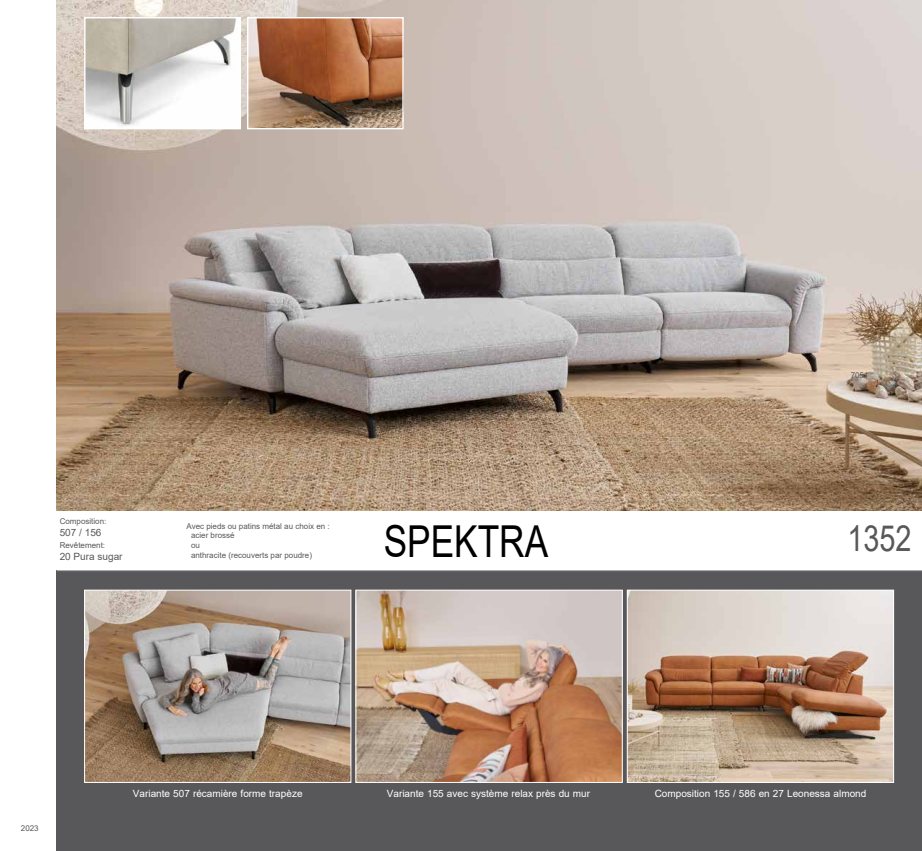
<style>
.page{position:relative;width:922px;height:851px;background:#fff}
.page>*{position:absolute;margin:0;border:0;box-sizing:border-box;transform-origin:0 0}
.t1{font:44px "Arial";color:#000;scale:.8 1}
.t2{font:36px "Arial";color:#58585a;scale:.8 1}
.t3{font:10px "Arial";color:#fff}
.t4{font:10px "Arial";color:#58585a}
.t5{font:8px/9.6px "Arial";color:#58585a}
</style>
<div class="page">
<div style="left:57px;top:570px;width:864px;height:280px;background:#58585a"></div>
<img style="left:57px;top:0;width:864px;height:510px">
<hr style="left:57px;top:570px;width:864px;height:1px;background:#b1b3b4">
<img style="left:628px;top:591px;width:263px;height:189px">
<div style="left:626px;top:589px;width:267px;height:193px;border:1px solid #fff"></div>
<img style="left:357px;top:591px;width:263px;height:189px">
<div style="left:355px;top:589px;width:267px;height:193px;border:1px solid #fff"></div>
<img style="left:86px;top:591px;width:263px;height:189px">
<div style="left:84px;top:589px;width:267px;height:193px;border:1px solid #fff"></div>
<img style="left:86px;top:19px;width:153px;height:108px">
<div style="left:84px;top:17px;width:157px;height:112px;border:1px solid #fff"></div>
<img style="left:249px;top:19px;width:152px;height:108px">
<div style="left:247px;top:17px;width:156px;height:112px;border:1px solid #fff"></div>
<p class="t5" style="left:60px;top:516px;width:48px">Composition:</p>
<p class="t4" style="left:60px;top:526px;width:43px">507 / 156</p>
<p class="t5" style="left:60px;top:540px;width:47px">Revêtement:</p>
<p class="t4" style="left:60px;top:550px;width:64px">20 Pura sugar</p>
<p class="t5" style="left:850px;top:370px;width:19px">7051</p>
<p class="t5" style="left:191px;top:521px;width:140px;text-indent:-4px">Avec pieds ou patins métal au choix en : acier brossé<br>ou<br>anthracite (recouverts par poudre)</p>
<h1 class="t1" style="left:383px;top:510px;width:207px">SPEKTRA</h1>
<h2 class="t2" style="left:847px;top:513px;width:82px">1352</h2>
<p class="t5" style="left:21px;top:823px;width:19px">2023</p>
<p class="t3" style="left:133px;top:786px;width:171px">Variante 507 récamière forme trapèze</p>
<p class="t3" style="left:387px;top:786px;width:205px">Variante 155 avec système relax près du mur</p>
<p class="t3" style="left:654px;top:786px;width:213px">Composition 155 / 586 en 27 Leonessa almond</p>
</div>
